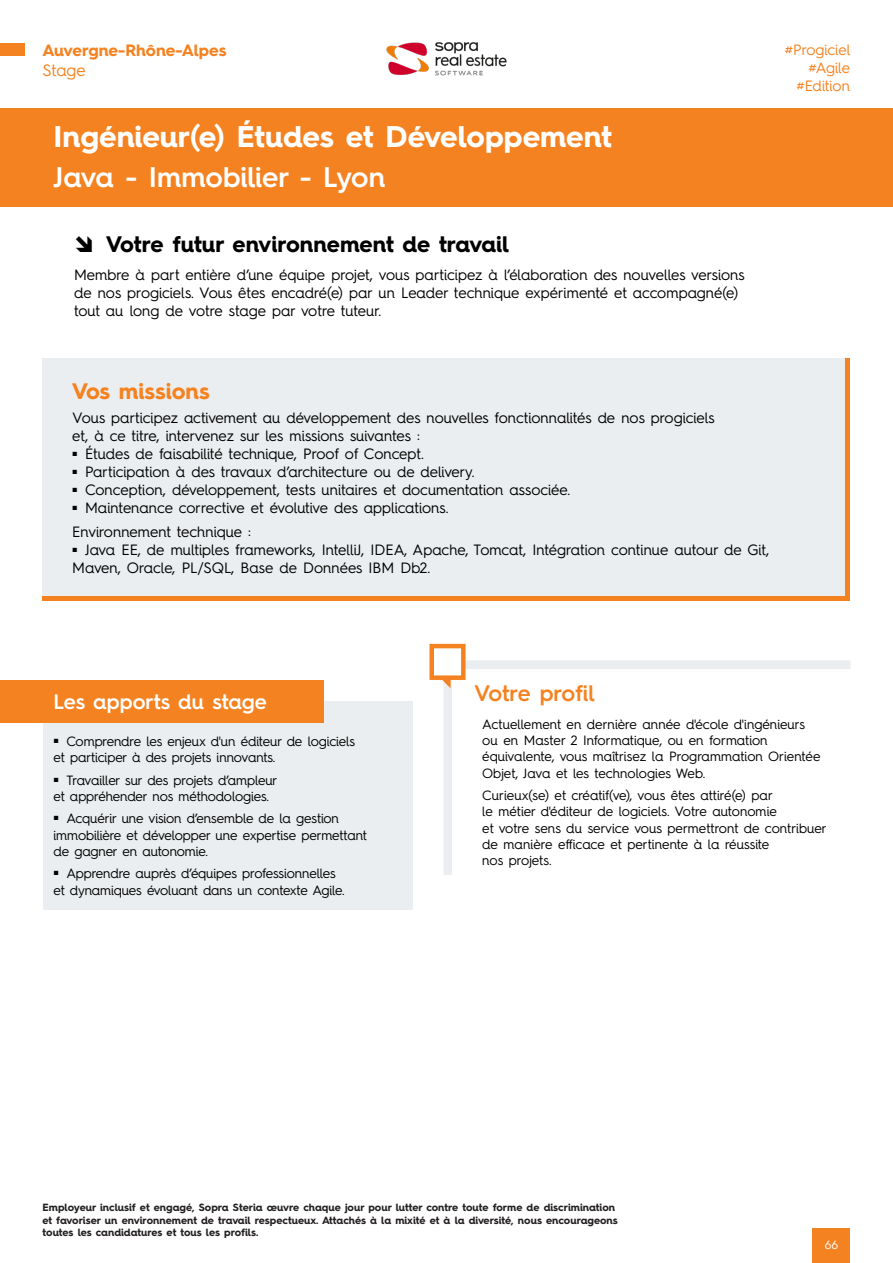
<style>
.page{position:relative;width:893px;height:1263px;background:#fff}
.page>*{position:absolute;margin:0;border:0;box-sizing:border-box;transform-origin:0 0}
.Titre_page{font:700 30px "Hurme Geometric Sans 4";color:#fff}
.Sous_titre_page{font:600 28.5px "Hurme Geometric Sans 4";letter-spacing:-.005em;color:#fff}
.Titre_premier_paragraphe{font:700 22.5px "Hurme Geometric Sans 4";color:#000}
.Profil{font:600 22.5px "Hurme Geometric Sans 4";letter-spacing:-.005em;color:#f58220}
.Titre{font:700 22.5px "Hurme Geometric Sans 4";color:#f58220}
.Apport_titre{font:600 21px "Hurme Geometric Sans 4";color:#fff}
.Titre-2{font:700 16.5px/19.8px "Hurme Geometric Sans 4";letter-spacing:-.005em;color:#f58220}
.Texte_premier{font:15px/18px "Hurme Geometric Sans 4";color:#000}
.Texte{font:15px/18px "Hurme Geometric Sans 4";color:#000}
.Sous_titre_page-2{font:15px/18px "Hurme Geometric Sans 4";letter-spacing:-.005em;color:#f58220;text-align:right}
.Texte_premier_paragraphe{font:13.5px/16.2px "Hurme Geometric Sans 4";letter-spacing:-.01em;color:#000}
.t1{font:12px "Hurme Geometric Sans 4";color:#fff}
.t2{font:700 10.5px/12.6px "Hurme Geometric Sans 4";color:#231f20}
.s1{font-weight:400}
</style>
<div class="page">
<div style="left:812px;top:1229px;width:38px;height:34px;background:#f58220"></div>
<div style="left:0;top:43px;width:25px;height:12px;background:#f58220"></div>
<div style="left:0;top:108px;width:893px;height:99px;background:#f58220"></div>
<div style="left:43px;top:701px;width:369px;height:209px;background:#ebeef0"></div>
<div style="left:0;top:680px;width:324px;height:43px;background:#f58220"></div>
<div style="left:444px;top:660px;width:406px;height:215px;border:9px solid #ebeef0"></div>
<div style="left:452px;top:669px;width:421px;height:252px;background:#fff"></div>
<div style="left:429px;top:644px;width:37px;height:36px;background:#fff;border:4px solid #f58220"></div>
<svg style="left:441px;top:679px;width:10px;height:9px"></svg>
<div style="left:43px;top:358px;width:807px;height:243px;background:#f58220"></div>
<div style="left:43px;top:358px;width:802px;height:238px;background:#ebeef0"></div>
<img style="left:386px;top:42px;width:121px;height:34px">
<p class="Titre-2" style="left:43px;top:40px;width:185px">Auvergne-Rhône-Alpes<br><span class="s1">Stage</span></p>
<p class="Titre_page" style="left:54px;top:116px;width:560px">Ingénieur(e) Études et Développement</p>
<p class="Sous_titre_page" style="left:54px;top:157px;width:333px">Java - Immobilier - Lyon</p>
<p class="Titre_premier_paragraphe" style="left:106px;top:229px;width:405px">Votre futur environnement de travail</p>
<p class="Texte_premier" style="left:74px;top:265px;width:672px">Membre à part entière d’une équipe projet, vous participez à l’élaboration des nouvelles versions de nos progiciels. Vous êtes encadré(e) par un Leader technique expérimenté et accompagné(e) tout au long de votre stage par votre tuteur.</p>
<p class="Sous_titre_page-2" style="left:785px;top:40px;width:67px">#Progiciel #Agile #Edition</p>
<p class="Titre" style="left:72px;top:375px;width:139px">Vos missions</p>
<p class="Texte" style="left:72px;top:408px;width:644px">Vous participez activement au développement des nouvelles fonctionnalités de nos progiciels et, à ce titre, intervenez sur les missions suivantes :</p>
<p class="Texte_premier" style="left:72px;top:444px;width:353px"><sup>■</sup> Études de faisabilité technique, Proof of Concept.</p>
<p class="Texte_premier" style="left:72px;top:462px;width:404px"><sup>■</sup> Participation à des travaux d’architecture ou de delivery.</p>
<p class="Texte_premier" style="left:72px;top:480px;width:500px"><sup>■</sup> Conception, développement, tests unitaires et documentation associée.</p>
<p class="Texte_premier" style="left:72px;top:498px;width:378px"><sup>■</sup> Maintenance corrective et évolutive des applications.</p>
<p class="Texte" style="left:72px;top:522px;width:180px">Environnement technique :</p>
<p class="Texte_premier" style="left:72px;top:540px;width:698px"><sup>■</sup> Java EE, de multiples frameworks, IntelliJ, IDEA, Apache, Tomcat, Intégration continue autour de Git,<br>Maven, Oracle, PL/SQL, Base de Données IBM Db2.</p>
<p class="Apport_titre" style="left:54px;top:687px;width:215px">Les apports du stage</p>
<p class="Profil" style="left:474px;top:677px;width:122px">Votre profil</p>
<p class="Texte_premier_paragraphe" style="left:54px;top:733px;width:303px"><sup>■</sup> Comprendre les enjeux d'un éditeur de logiciels et participer à des projets innovants.</p>
<p class="Texte_premier_paragraphe" style="left:54px;top:771px;width:225px"><sup>■</sup> Travailler sur des projets d’ampleur et appréhender nos méthodologies.</p>
<p class="Texte_premier_paragraphe" style="left:54px;top:810px;width:315px"><sup>■</sup> Acquérir une vision d’ensemble de la gestion immobilière et développer une expertise permettant de gagner en autonomie.</p>
<p class="Texte_premier_paragraphe" style="left:54px;top:865px;width:293px"><sup>■</sup> Apprendre auprès d’équipes professionnelles et dynamiques évoluant dans un contexte Agile.</p>
<p class="Texte_premier_paragraphe" style="left:482px;top:716px;width:340px">Actuellement en dernière année d'école d'ingénieurs ou en Master 2 Informatique, ou en formation équivalente, vous maîtrisez la Programmation Orientée Objet, Java et les technologies Web.</p>
<p class="Texte_premier_paragraphe" style="left:482px;top:787px;width:346px">Curieux(se) et créatif(ve), vous êtes attiré(e) par<br>le métier d'éditeur de logiciels. Votre autonomie<br>et votre sens du service vous permettront de contribuer de manière efficace et pertinente à la réussite<br>nos projets.</p>
<p class="t2" style="left:43px;top:1201px;width:577px">Employeur inclusif et engagé, Sopra Steria œuvre chaque jour pour lutter contre toute forme de discrimination et favoriser un environnement de travail respectueux. Attachés à la mixité et à la diversité, nous encourageons toutes les candidatures et tous les profils.</p>
<p class="t1" style="left:825px;top:1236px;width:15px">66</p>
</div>
